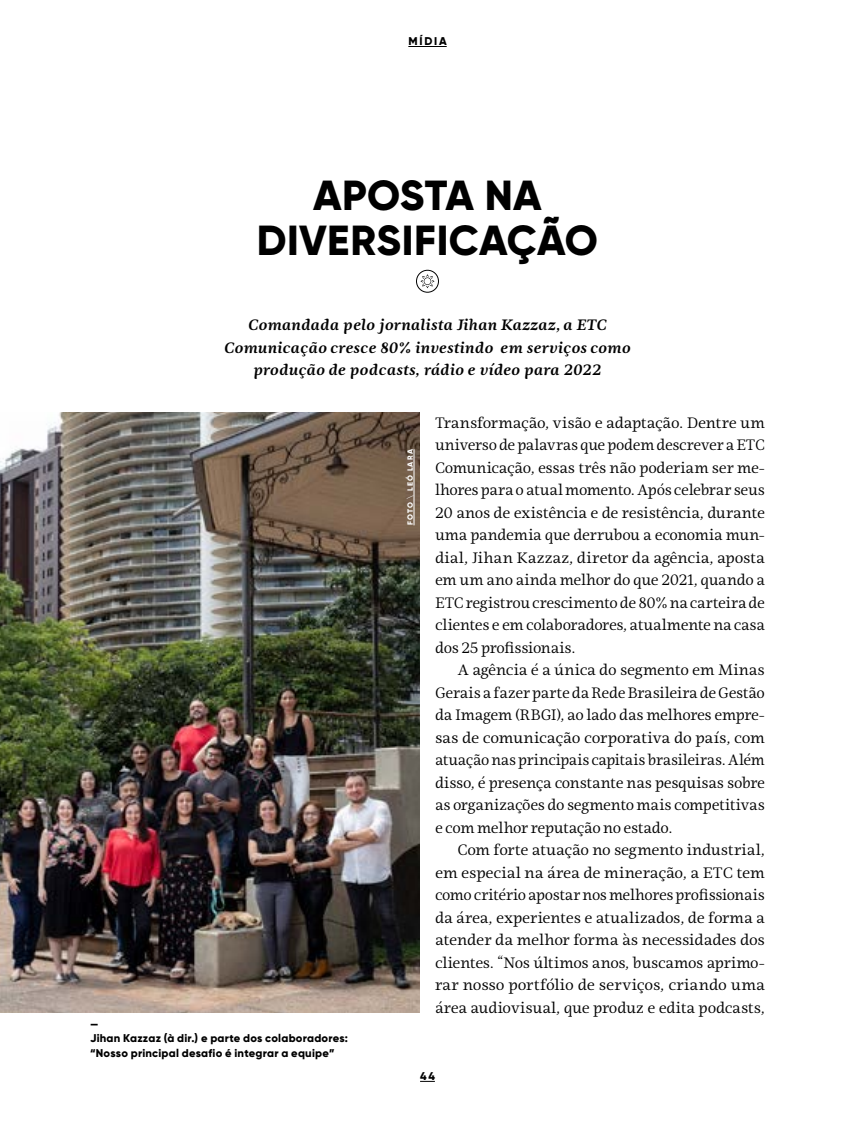
<style>
.page{position:relative;width:855px;height:1125px;background:#fff}
.page>*{position:absolute;margin:0;border:0;box-sizing:border-box;transform-origin:0 0}
.t1{font:800 42px/45px "Gilroy";letter-spacing:.005em;color:#000;text-align:center}
.t2{font:15px/22.5px "Ninfa Serif";letter-spacing:-.025em;color:#000;text-align:justify}
.t3{font:italic 700 15px/22.5px "Ninfa Serif";letter-spacing:-.015em;color:#000;text-align:center}
.t4{font:800 11.25px/15px "Gilroy";letter-spacing:.02em;color:#000}
.t5{font:800 7.5px "Gilroy";letter-spacing:.15em;color:#fff}
</style>
<div class="page">
<img style="left:0;top:412px;width:420px;height:600px">
<hr style="left:414px;top:449px;width:1px;height:76px;background:#fff">
<svg style="left:420px;top:1081px;width:15px;height:1px"></svg>
<hr style="left:408px;top:46px;width:39px;height:1px;background:#000">
<svg style="left:417px;top:270px;width:21px;height:22px"></svg>
<div style="left:416px;top:270px;width:23px;height:23px;border:1px solid #000;border-radius:50%"></div>
<svg style="left:420px;top:274px;width:15px;height:14px"></svg>
<p class="t4" style="left:408px;top:34px;width:40px">MÍDIA</p>
<h1 class="t1" style="left:257px;top:173px;width:343px">APOSTA NA<br>DIVERSIFICAÇÃO</h1>
<p class="t3" style="left:224px;top:314px;width:408px">Comandada pelo jornalista Jihan Kazzaz, a ETC<br>Comunicação cresce 80% investindo em serviços como produção de podcasts, rádio e vídeo para 2022</p>
<p class="t4" style="left:90px;top:1016px;width:260px">—<br>Jihan Kazzaz (à dir.) e parte dos colaboradores: “Nosso principal desafio é integrar a equipe”</p>
<p class="t5" style="left:406px;top:525px;width:78px;rotate:-90deg">FOTO \ LEÓ LARA</p>
<p class="t2" style="left:435px;top:411px;width:332px">Transformação, visão e adaptação. Dentre um universo de palavras que podem descrever a ETC Comunicação, essas três não poderiam ser me&shy;lhores para o atual momento. Após celebrar seus 20 anos de existência e de resistência, durante uma pandemia que derrubou a economia mun&shy;dial, Jihan Kazzaz, diretor da agência, aposta em um ano ainda melhor do que 2021, quando a ETC registrou crescimento de 80% na carteira de clientes e em colaboradores, atualmente na casa dos 25 profissionais.</p>
<p class="t2" style="left:435px;top:659px;width:332px;text-indent:22px">A agência é a única do segmento em Minas Gerais a fazer parte da Rede Brasileira de Gestão da Imagem (RBGI), ao lado das melhores empre&shy;sas de comunicação corporativa do país, com atuação nas principais capitais brasileiras. Além disso, é presença constante nas pesquisas sobre as organizações do segmento mais competitivas e com melhor reputação no estado.</p>
<p class="t2" style="left:435px;top:839px;width:332px;text-indent:22px">Com forte atuação no segmento industrial, em especial na área de mineração, a ETC tem como critério apostar nos melhores profissionais da área, experientes e atualizados, de forma a atender da melhor forma às necessidades dos clientes. “Nos últimos anos, buscamos aprimo&shy;rar nosso portfólio de serviços, criando uma área audiovisual, que produz e edita podcasts,</p>
<p class="t4" style="left:420px;top:1068px;width:16px">44</p>
</div>
